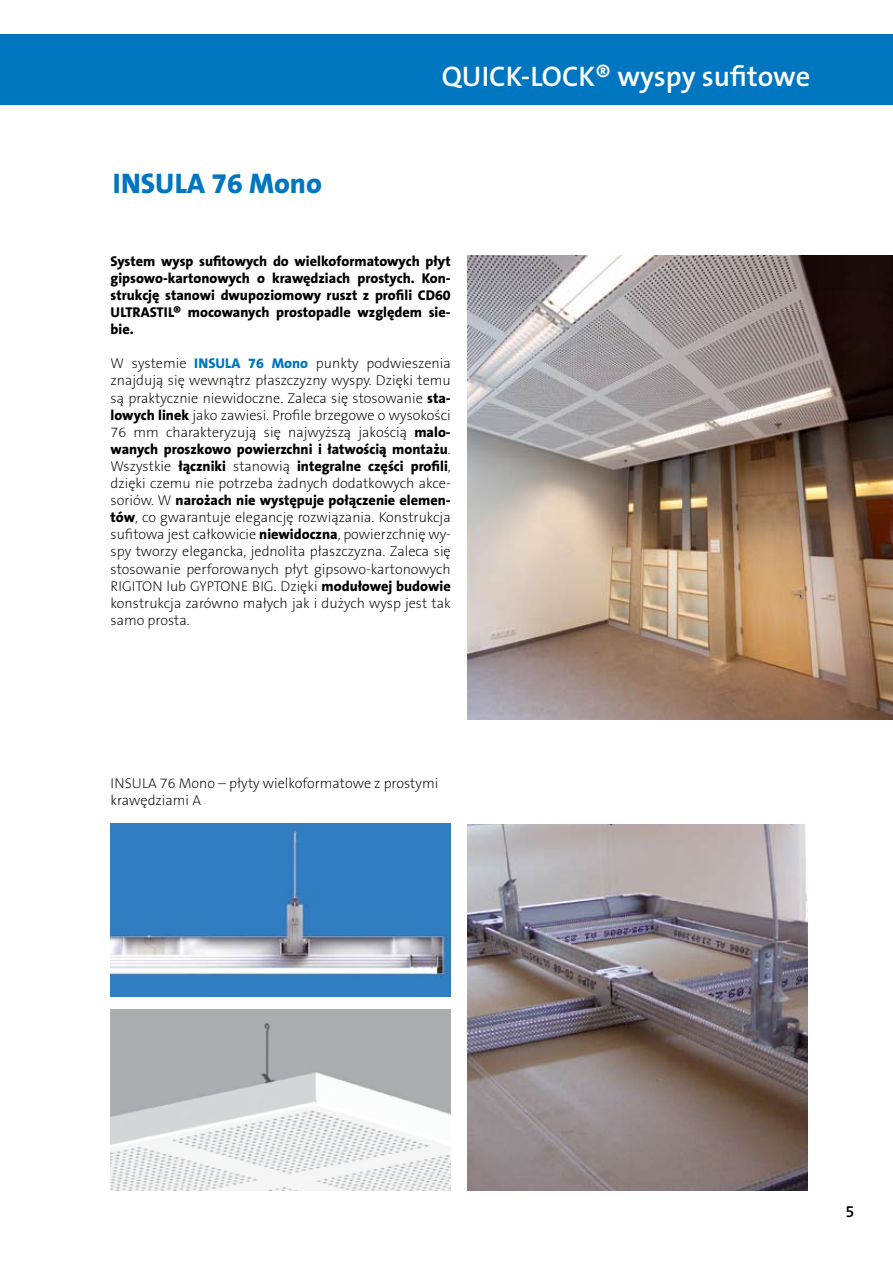
<style>
.page{position:relative;width:893px;height:1263px;background:#fff}
.page>*{position:absolute;margin:0;border:0;box-sizing:border-box;transform-origin:0 0}
.t1{font:600 28.5px "The Sans B W6";color:#fff}
.t2{font:800 28.5px "The Sans B W8";color:#0076c0}
.t3{font:600 16.5px "The Sans B W6";color:#000}
.t4{font:200 14.25px/17.1px "The Sans B W2";color:#000;text-align:justify}
.t5{font:800 14.25px/17.1px "The Sans B W8";color:#000;text-align:justify}
.s1{font-family:"The Sans B W8";font-weight:800;color:#0076c0}
.s2{font-family:"The Sans B W8";font-weight:800}
.s3{font-family:"The Sans B W2";font-weight:200}
</style>
<div class="page">
<div style="left:0;top:34px;width:893px;height:71px;background:#0076c0"></div>
<img style="left:468px;top:825px;width:340px;height:366px">
<img style="left:468px;top:255px;width:425px;height:464px">
<img style="left:111px;top:1009px;width:340px;height:182px">
<img style="left:111px;top:823px;width:340px;height:173px">
<h1 class="t2" style="left:113px;top:165px;width:211px">INSULA 76 Mono</h1>
<h1 class="t1" style="left:442px;top:58px;width:370px">QUICK-LOCK® wyspy sufitowe</h1>
<p class="t5" style="left:111px;top:252px;width:342px">System wysp sufitowych do wielkoformatowych płyt gipsowo-kartonowych o krawędziach prostych. Kon&shy;strukcję stanowi dwupoziomowy ruszt z profili CD60<br>ULTRASTIL® mocowanych prostopadle względem sie&shy;bie.</p>
<p class="t4" style="left:111px;top:355px;width:342px">W systemie <span class="s1">INSULA 76 Mono</span> punkty podwieszenia znajdują się wewnątrz płaszczyzny wyspy. Dzięki temu są praktycznie niewidoczne. Zaleca się stosowanie <span class="s2">sta&shy;lowych linek</span> jako zawiesi. Profile brzegowe o wysokości 76 mm charakteryzują się najwyższą jakością <span class="s2">malo-</span></p>
<p class="t5" style="left:111px;top:440px;width:342px">wanych proszkowo powierzchni i łatwością montażu<span class="s3">.<br>Wszystkie</span> łączniki <span class="s3">stanowią</span> integralne części profili<span class="s3">,</span></p>
<p class="t4" style="left:111px;top:475px;width:342px">dzięki czemu nie potrzeba żadnych dodatkowych akce-</p>
<p class="t5" style="left:111px;top:492px;width:342px"><span class="s3">soriów. W</span> narożach nie występuje połączenie elemen-</p>
<p class="t4" style="left:111px;top:509px;width:342px"><span class="s2">tów</span>, co gwarantuje elegancję rozwiązania. Konstrukcja sufitowa jest całkowicie <span class="s2">niewidoczna</span>, powierzchnię wy&shy;spy tworzy elegancka, jednolita płaszczyzna. Zaleca się stosowanie perforowanych płyt gipsowo-kartonowych RIGITON lub GYPTONE BIG. Dzięki <span class="s2">modułowej budowie </span>konstrukcja zarówno małych jak i dużych wysp jest tak samo prosta.</p>
<p class="t4" style="left:111px;top:775px;width:329px">INSULA 76 Mono – płyty wielkoformatowe z prostymi krawędziami A</p>
<p class="t3" style="left:845px;top:1200px;width:11px">5</p>
</div>
